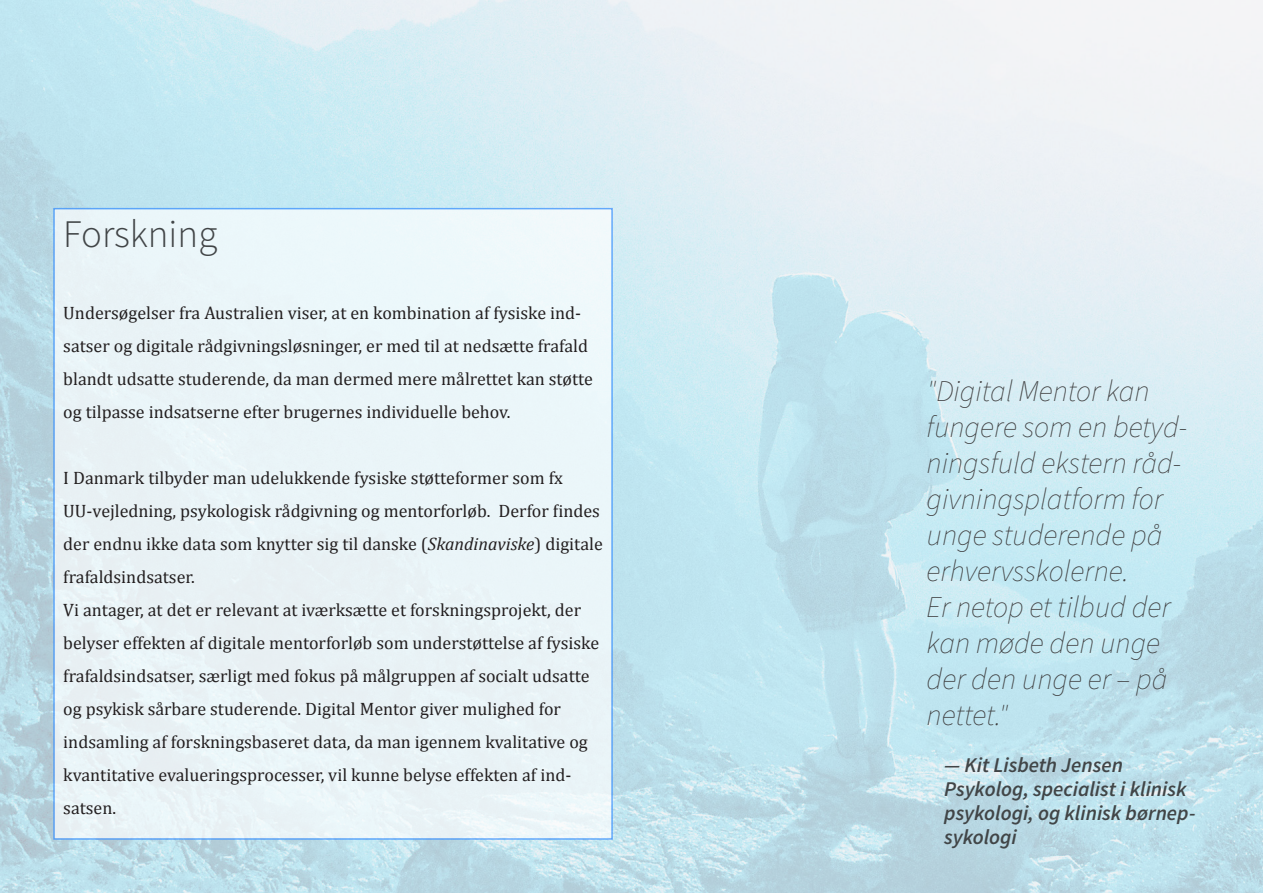
<style>
.page{position:relative;width:1263px;height:893px;background:#fff}
.page>*{position:absolute;margin:0;border:0;box-sizing:border-box;transform-origin:0 0}
.Head_3{font:300 39px "Source Sans Pro";color:#414547}
.Citater{font:italic 200 30px/36px "Source Sans Pro";color:#3e3e3f}
.Citater-forfatter{font:italic 600 21px/24px "Source Sans Pro";color:#414547}
.Body_text_style{font:18px/33px "Cambria";color:#231f20}
.s1{font-style:italic}
</style>
<div class="page">
<img style="left:0;top:0;width:1263px;height:893px">
<div style="left:53px;top:208px;width:560px;height:632px;background:#eaf5f8"></div>
<p class="Head_3" style="left:63px;top:210px;width:156px">Forskning</p>
<p class="Body_text_style" style="left:63px;top:296px;width:531px">Undersøgelser fra Australien viser, at en kombination af fysiske ind&shy;satser og digitale rådgivningsløsninger, er med til at nedsætte frafald blandt udsatte studerende, da man dermed mere målrettet kan støtte og tilpasse indsatserne efter brugernes individuelle behov.</p>
<p class="Body_text_style" style="left:63px;top:461px;width:541px">I Danmark tilbyder man udelukkende fysiske støtteformer som fx UU-vejledning, psykologisk rådgivning og mentorforløb. Derfor findes der endnu ikke data som knytter sig til danske (<span class="s1">Skandinaviske</span>) digitale frafaldsindsatser.<br>Vi antager, at det er relevant at iværksætte et forskningsprojekt, der belyser effekten af digitale mentorforløb som understøttelse af fysiske frafaldsindsatser, særligt med fokus på målgruppen af socialt udsatte og psykisk sårbare studerende. Digital Mentor giver mulighed for indsamling af forskningsbaseret data, da man igennem kvalitative og kvantitative evalueringsprocesser, vil kunne belyse effekten af ind&shy;satsen.</p>
<p class="Citater" style="left:927px;top:373px;width:262px">"Digital Mentor kan fungere som en betyd&shy;ningsfuld ekstern råd&shy;givningsplatform for unge studerende på erhvervsskolerne.</p>
<p class="Citater" style="left:927px;top:589px;width:246px">Er netop et tilbud der kan møde den unge der den unge er – på nettet."</p>
<p class="Citater-forfatter" style="left:944px;top:753px;width:180px">― Kit Lisbeth Jensen</p>
<p class="Citater-forfatter" style="left:944px;top:777px;width:253px">Psykolog, specialist i klinisk psykologi, og klinisk børnep&shy;sykologi</p>
</div>
